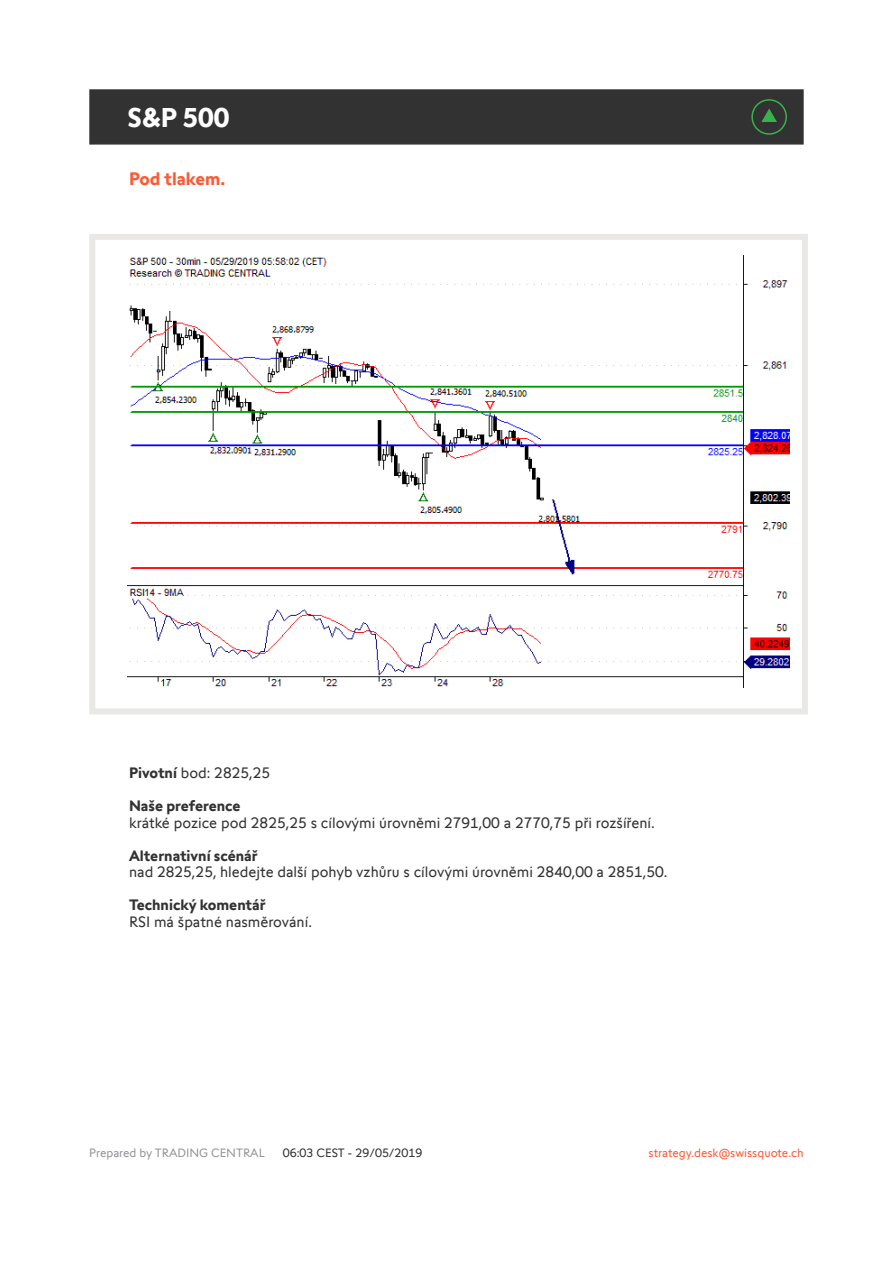
<style>
.page{position:relative;width:893px;height:1263px;background:#fff}
.page>*{position:absolute;margin:0;border:0;box-sizing:border-box;transform-origin:0 0}
.t1{font:700 27px "Swissquote CT";color:#fff}
.t2{font:700 18px "Swissquote CT";color:#fa5b35}
.t3{font:15px "Swissquote CT";color:#323232}
.t4{font:700 15px "Swissquote CT";color:#323232}
.t5{font:12px "Swissquote CT";color:#fa5b35}
.t6{font:12px "Swissquote CT";color:#939598}
.t7{font:12px "Swissquote CT";color:#323232}
.s1{font-weight:700}
</style>
<div class="page">
<div style="left:89px;top:234px;width:719px;height:480px;border:6px solid #e9e8e7"></div>
<div style="left:89px;top:89px;width:715px;height:56px;background:#323232;border:2px solid #323232"></div>
<img style="left:128px;top:255px;width:661px;height:432px">
<svg style="left:751px;top:99px;width:36px;height:36px"></svg>
<h1 class="t1" style="left:128px;top:101px;width:103px">S&amp;P 500</h1>
<p class="t2" style="left:129px;top:168px;width:98px">Pod tlakem.</p>
<p class="t3" style="left:129px;top:764px;width:143px"><span class="s1">Pivotní</span> bod: 2825,25</p>
<p class="t4" style="left:129px;top:797px;width:113px">Naše preference</p>
<p class="t3" style="left:129px;top:814px;width:527px">krátké pozice pod 2825,25 s cílovými úrovněmi 2791,00 a 2770,75 při rozšíření.</p>
<p class="t4" style="left:129px;top:846px;width:130px">Alternativní scénář</p>
<p class="t3" style="left:129px;top:863px;width:540px">nad 2825,25, hledejte další pohyb vzhůru s cílovými úrovněmi 2840,00 a 2851,50.</p>
<p class="t4" style="left:129px;top:896px;width:138px">Technický komentář</p>
<p class="t3" style="left:129px;top:913px;width:184px">RSI má špatné nasměrování.</p>
<p class="t6" style="left:89px;top:1145px;width:177px">Prepared by TRADING CENTRAL</p>
<p class="t7" style="left:283px;top:1145px;width:141px">06:03 CEST - 29/05/2019</p>
<p class="t5" style="left:649px;top:1145px;width:157px">strategy.desk@swissquote.ch</p>
</div>
